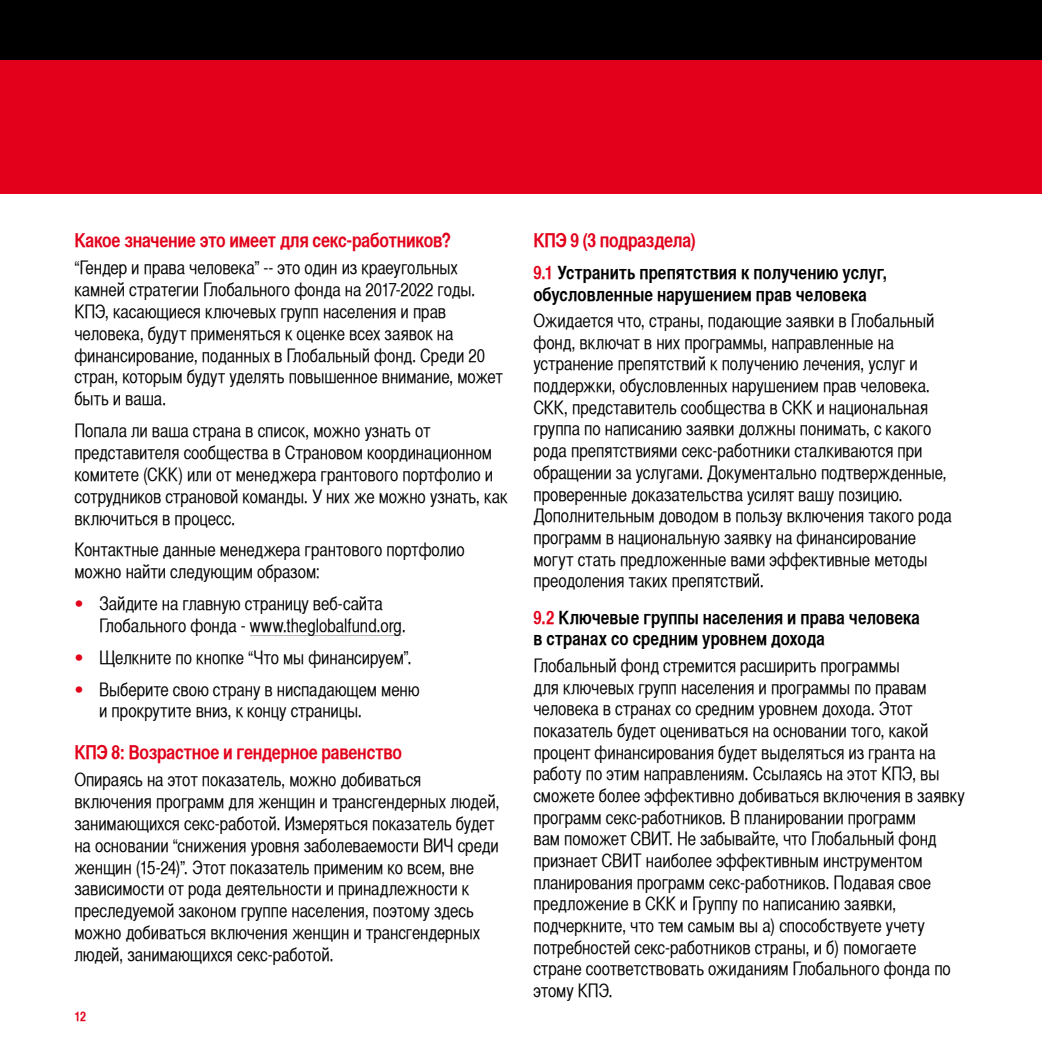
<style>
.page{position:relative;width:1042px;height:1042px;background:#fff}
.page>*{position:absolute;margin:0;border:0;box-sizing:border-box;transform-origin:0 0}
.t1{font:700 19.25px "Helvetica CY";letter-spacing:-.015em;color:#e2001a}
.t2{font:18.38px/21.7px "Helvetica CY";letter-spacing:-.005em;color:#000}
.t3{font:700 18.38px/21.7px "Helvetica CY";color:#000}
.t4{font:700 13.12px "Helvetica CY";color:#e2001a}
.s1{font-family:"Caecilia LT";color:#e2001a}
.s2{color:#e2001a}
</style>
<div class="page">
<div style="left:0;top:0;width:1042px;height:121px;background:#000"></div>
<div style="left:0;top:60px;width:1042px;height:133px;background:#e2001a"></div>
<hr style="left:250px;top:635px;width:152px;height:1px;background:#b1b3b4">
<p class="t1" style="left:74px;top:229px;width:378px">Какое значение это имеет для секс-работников?</p>
<p class="t2" style="left:74px;top:257px;width:430px">“Гендер и права человека” -- это один из краеугольных камней стратегии Глобального фонда на 2017-2022 годы.<br>КПЭ, касающиеся ключевых групп населения и прав человека, будут применяться к оценке всех заявок на финансирование, поданных в Глобальный фонд. Среди 20 стран, которым будут уделять повышенное внимание, может быть и ваша.</p>
<p class="t2" style="left:74px;top:420px;width:435px">Попала ли ваша страна в список, можно узнать от представителя сообщества в Страновом координационном комитете (СКК) или от менеджера грантового портфолио и сотрудников страновой команды. У них же можно узнать, как включиться в процесс.</p>
<p class="t2" style="left:74px;top:539px;width:392px">Контактные данные менеджера грантового портфолио можно найти следующим образом:</p>
<p class="t2" style="left:99px;top:593px;width:308px;text-indent:-25px"><span class="s1">•</span> Зайдите на главную страницу веб-сайта<br>Глобального фонда - www.theglobalfund.org.</p>
<p class="t2" style="left:74px;top:646px;width:339px"><span class="s1">•</span> Щелкните по кнопке “Что мы финансируем”.</p>
<p class="t2" style="left:99px;top:678px;width:322px;text-indent:-25px"><span class="s1">•</span> Выберите свою страну в ниспадающем меню и прокрутите вниз, к концу страницы.</p>
<p class="t1" style="left:74px;top:741px;width:329px">КПЭ 8: Возрастное и гендерное равенство</p>
<p class="t2" style="left:74px;top:769px;width:427px">Опираясь на этот показатель, можно добиваться включения программ для женщин и трансгендерных людей, занимающихся секс-работой. Измеряться показатель будет на основании “снижения уровня заболеваемости ВИЧ среди женщин (15-24)”. Этот показатель применим ко всем, вне зависимости от рода деятельности и принадлежности к преследуемой законом группе населения, поэтому здесь можно добиваться включения женщин и трансгендерных людей, занимающихся секс-работой.</p>
<p class="t4" style="left:74px;top:1008px;width:13px">12</p>
<p class="t1" style="left:533px;top:229px;width:164px">КПЭ 9 (3 подраздела)</p>
<p class="t3" style="left:533px;top:261px;width:355px"><span class="s2">9.1</span> Устранить препятствия к получению услуг, обусловленные нарушением прав человека</p>
<p class="t2" style="left:533px;top:310px;width:420px">Ожидается что, страны, подающие заявки в Глобальный фонд, включат в них программы, направленные на устранение препятствий к получению лечения, услуг и поддержки, обусловленных нарушением прав человека.<br>СКК, представитель сообщества в СКК и национальная группа по написанию заявки должны понимать, с какого рода препятствиями секс-работники сталкиваются при обращении за услугами. Документально подтвержденные, проверенные доказательства усилят вашу позицию.<br>Дополнительным доводом в пользу включения такого рода программ в национальную заявку на финансирование могут стать предложенные вами эффективные методы преодоления таких препятствий.</p>
<p class="t3" style="left:533px;top:606px;width:388px"><span class="s2">9.2</span> Ключевые группы населения и права человека в странах со средним уровнем дохода</p>
<p class="t2" style="left:533px;top:655px;width:433px">Глобальный фонд стремится расширить программы<br>для ключевых групп населения и программы по правам человека в странах со средним уровнем дохода. Этот показатель будет оцениваться на основании того, какой процент финансирования будет выделяться из гранта на работу по этим направлениям. Ссылаясь на этот КПЭ, вы сможете более эффективно добиваться включения в заявку программ секс-работников. В планировании программ<br>вам поможет СВИТ. Не забывайте, что Глобальный фонд признает СВИТ наиболее эффективным инструментом планирования программ секс-работников. Подавая свое предложение в СКК и Группу по написанию заявки, подчеркните, что тем самым вы а) способствуете учету потребностей секс-работников страны, и б) помогаете стране соответствовать ожиданиям Глобального фонда по этому КПЭ.</p>
</div>
